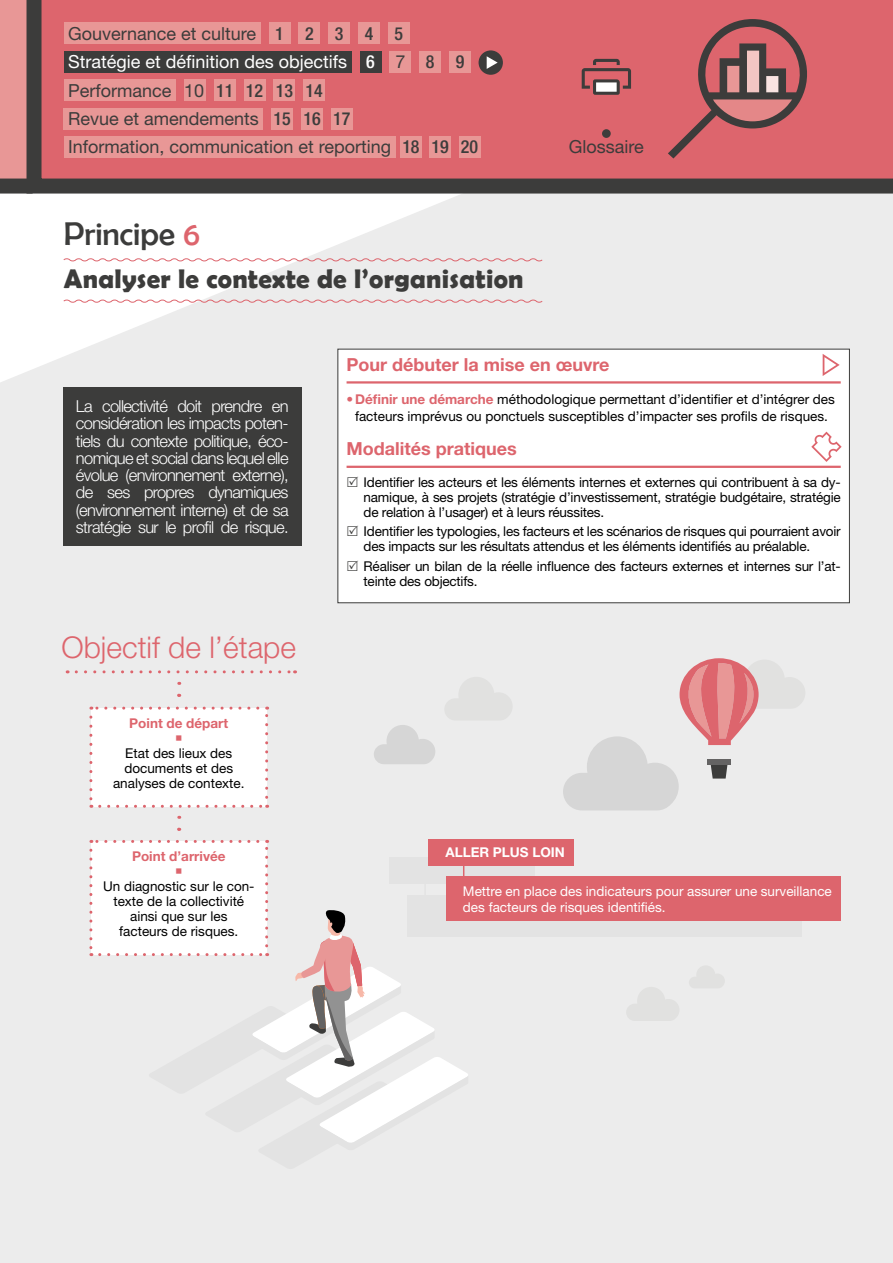
<style>
.page{position:relative;width:893px;height:1263px;background:#fff}
.page>*{position:absolute;margin:0;border:0;box-sizing:border-box;transform-origin:0 0}
.Principe{font:33px "Berlin Sans FB";color:#3c3c3b}
.Titre_Etapes{font:300 30px "Helvetica Neue LT Std";color:#dd656d}
.T01_0_70_42_9{font:700 27px "Berlin Sans FB Demi";letter-spacing:.01em;color:#3c3c3b}
.Menu_TITRE_White{font:18px/28.5px "Helvetica Neue LT Std";color:#3c3c3b}
.T02_Filet{font:700 18px "Helvetica Neue LT Std";color:#dd656d}
.t1{font:18px "Helvetica Neue LT Std";color:#fff}
.t2{font:500 condensed 18px "Helvetica Neue LT Std";color:#3c3c3b}
.Menu_CHIFFRES_Grey{font:500 condensed 18px "Helvetica Neue LT Std";color:#fff}
.Chapeau{font:300 16.5px/17.2px "Helvetica Neue LT Std";letter-spacing:-.04em;color:#fff;text-align:justify}
.Objectif_de_l_Etapes{font:13.5px/15px "Helvetica Neue LT Std";letter-spacing:-.015em;color:#000;text-align:center}
.Aller_Plus_Loin_Text{font:13.5px/16.5px "Helvetica Neue LT Std";color:#fff}
.Etapes_T01{font:700 13.5px "Helvetica Neue LT Std";color:#dd656d}
.Texte_Courant_Juitif{font:700 13.5px "Helvetica Neue LT Std";color:#fff}
.s1{color:#dd656d}
.s2{font-weight:700;color:#dd656d}
</style>
<div class="page">
<div style="left:0;top:179px;width:893px;height:1084px;background:#ececec"></div>
<svg style="left:0;top:194px;width:499px;height:197px"></svg>
<div style="left:0;top:0;width:33px;height:179px;background:#e89796"></div>
<div style="left:0;top:179px;width:33px;height:15px;background:#3c3c3b"></div>
<svg style="left:19px;top:0;width:874px;height:201px;background:#c96e73"></svg>
<svg style="left:668px;top:19px;width:144px;height:139px;background:#b76166"></svg>
<div style="left:360px;top:51px;width:21px;height:21px;background:#3c3c3b"></div>
<div style="left:390px;top:51px;width:21px;height:21px;background:#e89796"></div>
<div style="left:479px;top:50px;width:24px;height:25px;background:#3c3c3b;border-radius:50%"></div>
<svg style="left:487px;top:56px;width:11px;height:13px"></svg>
<div style="left:407px;top:895px;width:395px;height:42px;background:#e3e3e3"></div>
<div style="left:390px;top:857px;width:145px;height:27px;background:#e3e3e3"></div>
<svg style="left:63px;top:257px;width:480px;height:5px"></svg>
<svg style="left:63px;top:299px;width:480px;height:5px"></svg>
<svg style="left:177px;top:816px;width:3px;height:15px"></svg>
<svg style="left:76px;top:670px;width:220px;height:3px"></svg>
<div style="left:338px;top:349px;width:511px;height:254px;background:#fff"></div>
<hr style="left:347px;top:381px;width:494px;height:3px;background:#dd656d">
<hr style="left:347px;top:466px;width:494px;height:2px;background:#dd656d">
<div style="left:338px;top:349px;width:512px;height:254px;border:1px solid #3c3c3b"></div>
<svg style="left:811px;top:432px;width:31px;height:30px"></svg>
<svg style="left:823px;top:354px;width:17px;height:22px"></svg>
<div style="left:63px;top:388px;width:238px;height:158px;background:#3c3c3b"></div>
<div style="left:91px;top:708px;width:176px;height:98px;background:#fff"></div>
<svg style="left:89px;top:717px;width:3px;height:91px"></svg>
<svg style="left:100px;top:805px;width:168px;height:3px"></svg>
<svg style="left:265px;top:707px;width:3px;height:90px"></svg>
<svg style="left:91px;top:707px;width:167px;height:3px"></svg>
<svg style="left:177px;top:682px;width:3px;height:15px"></svg>
<div style="left:446px;top:876px;width:394px;height:45px;background:#dd656d"></div>
<div style="left:428px;top:839px;width:145px;height:26px;background:#dd656d"></div>
<svg style="left:626px;top:987px;width:53px;height:34px"></svg>
<svg style="left:689px;top:966px;width:36px;height:22px"></svg>
<svg style="left:445px;top:677px;width:67px;height:43px"></svg>
<svg style="left:374px;top:725px;width:61px;height:39px"></svg>
<svg style="left:563px;top:658px;width:242px;height:152px"></svg>
<div style="left:707px;top:759px;width:24px;height:5px;background:#646363"></div>
<div style="left:602px;top:129px;width:9px;height:9px;background:#3c3c3b;border-radius:50%"></div>
<svg style="left:582px;top:59px;width:49px;height:36px;background:#aa676b"></svg>
<svg style="left:89px;top:840px;width:380px;height:302px"></svg>
<h3 class="Menu_TITRE_White" style="left:68px;top:19px;width:190px">Gouvernance et culture</h3>
<h3 class="t1" style="left:68px;top:51px;width:281px">Stratégie et définition des objectifs</h3>
<h3 class="Menu_TITRE_White" style="left:68px;top:76px;width:325px">Performance<br>Revue et amendements<br>Information, communication et reporting</h3>
<h3 class="t2" style="left:275px;top:23px;width:10px">1</h3>
<h3 class="t2" style="left:305px;top:23px;width:10px">2</h3>
<h3 class="t2" style="left:335px;top:23px;width:10px">3</h3>
<h3 class="t2" style="left:365px;top:23px;width:10px">4</h3>
<h3 class="t2" style="left:395px;top:23px;width:10px">5</h3>
<p class="Menu_CHIFFRES_Grey" style="left:366px;top:51px;width:10px">6</p>
<p class="Menu_TITRE_White" style="left:395px;top:47px;width:12px">7</p>
<h3 class="t2" style="left:426px;top:51px;width:10px">8</h3>
<h3 class="t2" style="left:456px;top:51px;width:10px">9</h3>
<h3 class="Menu_TITRE_White" style="left:184px;top:76px;width:22px">10</h3>
<h3 class="t2" style="left:216px;top:79px;width:19px">11</h3>
<h3 class="t2" style="left:246px;top:79px;width:19px">12</h3>
<h3 class="t2" style="left:276px;top:79px;width:19px">13</h3>
<h3 class="t2" style="left:306px;top:79px;width:19px">14</h3>
<h3 class="t2" style="left:274px;top:108px;width:19px">15</h3>
<h3 class="t2" style="left:303px;top:108px;width:19px">16</h3>
<h3 class="t2" style="left:333px;top:108px;width:19px">17</h3>
<h3 class="t2" style="left:402px;top:136px;width:19px">18</h3>
<h3 class="t2" style="left:432px;top:136px;width:19px">19</h3>
<h3 class="t2" style="left:461px;top:136px;width:19px">20</h3>
<p class="Principe" style="left:64px;top:215px;width:138px">Principe <span class="s1">6</span></p>
<p class="T01_0_70_42_9" style="left:64px;top:263px;width:461px">Analyser le contexte de l’organisation</p>
<h3 class="Menu_TITRE_White" style="left:569px;top:133px;width:76px">Glossaire</h3>
<p class="Chapeau" style="left:76px;top:397px;width:214px">La collectivité doit prendre en considération les impacts poten&shy;tiels du contexte politique, éco&shy;nomique et social dans lequel elle évolue (environnement externe), de ses propres dynamiques (environnement interne) et de sa stratégie sur le profil de risque.</p>
<p class="Titre_Etapes" style="left:62px;top:629px;width:236px">Objectif de l’étape</p>
<p class="Etapes_T01" style="left:129px;top:715px;width:100px">Point de départ</p>
<p class="Objectif_de_l_Etapes" style="left:113px;top:745px;width:133px">Etat des lieux des documents et des analyses de contexte.</p>
<p class="Etapes_T01" style="left:132px;top:848px;width:95px">Point d’arrivée</p>
<p class="Objectif_de_l_Etapes" style="left:103px;top:878px;width:153px">Un diagnostic sur le con&shy;texte de la collectivité ainsi que sur les<br>facteurs de risques.</p>
<p class="T02_Filet" style="left:347px;top:353px;width:265px">Pour débuter la mise en œuvre</p>
<p class="Objectif_de_l_Etapes" style="left:347px;top:391px;width:490px;line-height:16.5px"><span class="s1">•</span><span class="s2">Définir une démarche</span> méthodologique permettant d’identifier et d’intégrer des facteurs imprévus ou ponctuels susceptibles d’impacter ses profils de risques.</p>
<p class="T02_Filet" style="left:347px;top:437px;width:172px">Modalités pratiques</p>
<p class="Objectif_de_l_Etapes" style="left:364px;top:475px;width:479px;text-align:justify">Identifier les acteurs et les éléments internes et externes qui contribuent à sa dy&shy;namique, à ses projets (stratégie d’investissement, stratégie budgétaire, stratégie de relation à l’usager) et à leurs réussites.</p>
<p class="Objectif_de_l_Etapes" style="left:364px;top:524px;width:479px;text-align:left">Identifier les typologies, les facteurs et les scénarios de risques qui pourraient avoir des impacts sur les résultats attendus et les éléments identifiés au préalable.</p>
<p class="Objectif_de_l_Etapes" style="left:364px;top:558px;width:479px;text-align:left">Réaliser un bilan de la réelle influence des facteurs externes et internes sur l’at&shy;teinte des objectifs.</p>
<p class="Texte_Courant_Juitif" style="left:445px;top:844px;width:121px">ALLER PLUS LOIN</p>
<p class="Aller_Plus_Loin_Text" style="left:463px;top:882px;width:370px">Mettre en place des indicateurs pour assurer une surveillance des facteurs de risques identifiés.</p>
</div>
